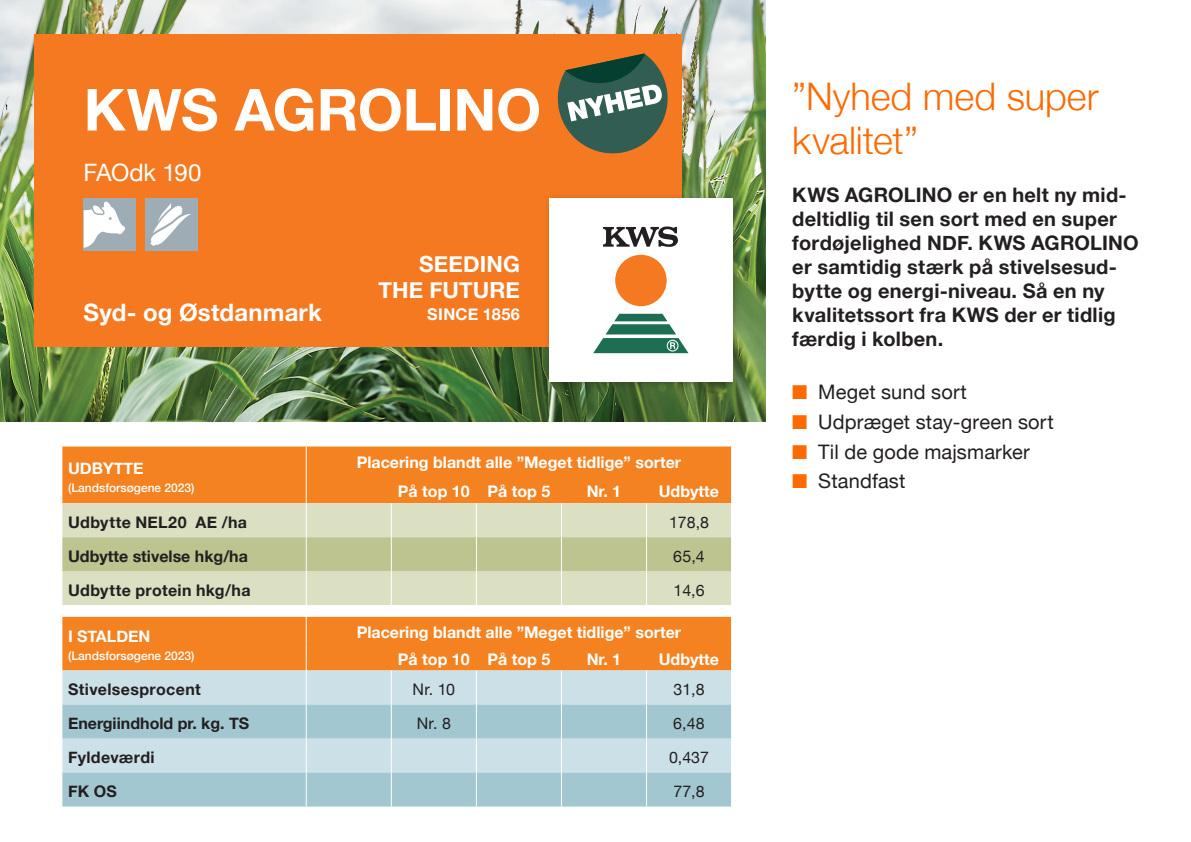
<style>
.page{position:relative;width:1191px;height:842px;background:#fff}
.page>*{position:absolute;margin:0;border:0;box-sizing:border-box;transform-origin:0 0}
.t1{font:700 58px "Helvetica Neue";letter-spacing:-.005em;color:#fff}
.t2{font:300 38px/44px "Helvetica Neue";color:#ff6a00}
.t3{font:700 24px "Helvetica Neue";letter-spacing:.005em;color:#fff}
.t4{font:24px "Helvetica Neue";letter-spacing:-.015em;color:#fff}
.t5{font:700 22.2px "Helvetica Neue";letter-spacing:.005em;color:#fff}
.t6{font:700 20px/24px "Helvetica Neue";letter-spacing:.015em;color:#231f20}
.t7{font:20px "Helvetica Neue";letter-spacing:.01em;color:#231f20}
.t8{font:700 16.2px "Helvetica Neue";letter-spacing:.02em;color:#fff}
.t9{font:700 16px "Helvetica Neue";color:#fff}
.t10{font:700 16px "Helvetica Neue";letter-spacing:.015em;color:#231f20}
.t11{font:16px "Helvetica Neue";color:#231f20}
.t12{font:500 12px "Helvetica Neue";color:#fff}
.s1{color:#ff6a00}
</style>
<div class="page">
<img style="left:0;top:0;width:765px;height:421px">
<div style="left:34px;top:34px;width:648px;height:312px;background:#f47921"></div>
<div style="left:62px;top:446px;width:669px;height:57px;background:#f58220"></div>
<div style="left:62px;top:503px;width:669px;height:102px;background:#dbe0c2"></div>
<div style="left:62px;top:537px;width:669px;height:34px;background:#bdc48f"></div>
<div style="left:62px;top:670px;width:669px;height:34px;background:#cce1e7"></div>
<svg style="left:62px;top:704px;width:669px;height:102px;background:#b0d0d8"></svg>
<svg style="left:731px;top:446px;width:1px;height:57px"></svg>
<svg style="left:306px;top:446px;width:1px;height:57px"></svg>
<hr style="left:306px;top:503px;width:1px;height:34px;background:#fff">
<hr style="left:391px;top:503px;width:1px;height:34px;background:#fff">
<hr style="left:476px;top:503px;width:1px;height:34px;background:#fff">
<hr style="left:561px;top:503px;width:1px;height:34px;background:#fff">
<hr style="left:646px;top:503px;width:1px;height:34px;background:#fff">
<hr style="left:306px;top:571px;width:1px;height:34px;background:#fff">
<hr style="left:561px;top:571px;width:1px;height:34px;background:#fff">
<hr style="left:646px;top:571px;width:1px;height:34px;background:#fff">
<hr style="left:306px;top:670px;width:1px;height:34px;background:#fff">
<hr style="left:391px;top:670px;width:1px;height:34px;background:#fff">
<hr style="left:476px;top:670px;width:1px;height:34px;background:#fff">
<hr style="left:561px;top:670px;width:1px;height:34px;background:#fff">
<hr style="left:646px;top:670px;width:1px;height:34px;background:#fff">
<hr style="left:306px;top:738px;width:1px;height:34px;background:#fff">
<hr style="left:561px;top:738px;width:1px;height:34px;background:#fff">
<hr style="left:646px;top:738px;width:1px;height:34px;background:#fff">
<hr style="left:306px;top:772px;width:1px;height:34px;background:#fff">
<hr style="left:561px;top:772px;width:1px;height:34px;background:#fff">
<hr style="left:646px;top:772px;width:1px;height:34px;background:#fff">
<hr style="left:561px;top:537px;width:1px;height:34px;background:#fff">
<hr style="left:646px;top:537px;width:1px;height:34px;background:#fff">
<hr style="left:561px;top:704px;width:1px;height:34px;background:#fff">
<hr style="left:646px;top:704px;width:1px;height:34px;background:#fff">
<hr style="left:306px;top:537px;width:1px;height:34px;background:#fff">
<hr style="left:391px;top:537px;width:1px;height:34px;background:#fff">
<hr style="left:476px;top:537px;width:1px;height:34px;background:#fff">
<hr style="left:391px;top:571px;width:1px;height:34px;background:#fff">
<hr style="left:476px;top:571px;width:1px;height:34px;background:#fff">
<div style="left:62px;top:616px;width:670px;height:54px;background:#f58220"></div>
<hr style="left:306px;top:704px;width:1px;height:34px;background:#fff">
<hr style="left:391px;top:704px;width:1px;height:34px;background:#fff">
<hr style="left:476px;top:704px;width:1px;height:34px;background:#fff">
<hr style="left:391px;top:738px;width:1px;height:34px;background:#fff">
<hr style="left:476px;top:738px;width:1px;height:34px;background:#fff">
<hr style="left:391px;top:772px;width:1px;height:34px;background:#fff">
<hr style="left:476px;top:772px;width:1px;height:34px;background:#fff">
<div style="left:544px;top:193px;width:198px;height:199px;background:#231f20;opacity:.35"></div>
<div style="left:549px;top:198px;width:183px;height:183px;background:#fff"></div>
<svg style="left:603px;top:226px;width:75px;height:21px"></svg>
<svg style="left:593px;top:314px;width:95px;height:39px"></svg>
<div style="left:615px;top:255px;width:51px;height:51px;background:#f47921;border-radius:50%"></div>
<div style="left:84px;top:198px;width:52px;height:53px;background:#9dacb5"></div>
<svg style="left:84px;top:201px;width:41px;height:47px"></svg>
<div style="left:145px;top:198px;width:52px;height:53px;background:#9dacb5"></div>
<svg style="left:150px;top:203px;width:41px;height:43px"></svg>
<svg style="left:557px;top:54px;width:111px;height:100px"></svg>
<p class="t1" style="left:84px;top:64px;width:459px">KWS AGROLINO</p>
<p class="t4" style="left:84px;top:155px;width:119px">FAOdk 190</p>
<p class="t3" style="left:84px;top:293px;width:240px">Syd- og Østdanmark</p>
<p class="t5" style="left:419px;top:246px;width:102px">SEEDING</p>
<p class="t5" style="left:378px;top:273px;width:143px">THE FUTURE</p>
<p class="t8" style="left:427px;top:302px;width:94px">SINCE 1856</p>
<p class="t9" style="left:68px;top:455px;width:77px">UDBYTTE</p>
<p class="t12" style="left:68px;top:478px;width:128px">(Landsforsøgene 2023)</p>
<p class="t9" style="left:357px;top:450px;width:326px">Placering blandt alle ”Meget tidlige” sorter</p>
<p class="t9" style="left:398px;top:479px;width:73px">På top 10</p>
<p class="t9" style="left:487px;top:479px;width:64px">På top 5</p>
<p class="t9" style="left:587px;top:479px;width:36px">Nr. 1</p>
<p class="t9" style="left:658px;top:479px;width:62px">Udbytte</p>
<p class="t10" style="left:68px;top:510px;width:181px">Udbytte NEL20 AE /ha</p>
<p class="t11" style="left:669px;top:511px;width:42px">178,8</p>
<p class="t10" style="left:68px;top:544px;width:181px">Udbytte stivelse hkg/ha</p>
<p class="t11" style="left:673px;top:545px;width:33px">65,4</p>
<p class="t10" style="left:68px;top:578px;width:184px">Udbytte protein hkg/ha</p>
<p class="t11" style="left:673px;top:579px;width:33px">14,6</p>
<p class="t9" style="left:68px;top:624px;width:84px">I STALDEN</p>
<p class="t12" style="left:68px;top:646px;width:128px">(Landsforsøgene 2023)</p>
<p class="t9" style="left:357px;top:620px;width:326px">Placering blandt alle ”Meget tidlige” sorter</p>
<p class="t9" style="left:398px;top:646px;width:73px">På top 10</p>
<p class="t9" style="left:487px;top:646px;width:64px">På top 5</p>
<p class="t9" style="left:587px;top:646px;width:36px">Nr. 1</p>
<p class="t9" style="left:658px;top:646px;width:62px">Udbytte</p>
<p class="t10" style="left:68px;top:677px;width:134px">Stivelsesprocent</p>
<p class="t11" style="left:412px;top:678px;width:44px">Nr. 10</p>
<p class="t11" style="left:673px;top:678px;width:33px">31,8</p>
<p class="t10" style="left:68px;top:711px;width:183px">Energiindhold pr. kg. TS</p>
<p class="t11" style="left:417px;top:712px;width:36px">Nr. 8</p>
<p class="t11" style="left:673px;top:712px;width:33px">6,48</p>
<p class="t10" style="left:68px;top:745px;width:88px">Fyldeværdi</p>
<p class="t11" style="left:669px;top:746px;width:42px">0,437</p>
<p class="t10" style="left:68px;top:779px;width:50px">FK OS</p>
<p class="t11" style="left:673px;top:780px;width:33px">77,8</p>
<p class="t2" style="left:792px;top:71px;width:308px">”Nyhed med super kvalitet”</p>
<p class="t6" style="left:792px;top:183px;width:348px">KWS AGROLINO er en helt ny mid&shy;deltidlig til sen sort med en super fordøjelighed NDF. KWS AGROLINO er samtidig stærk på stivelsesud&shy;bytte og energi-niveau. Så en ny kvalitetssort fra KWS der er tidlig færdig i kolben.</p>
<p class="t7" style="left:792px;top:378px;width:176px"><span class="s1">■</span> Meget sund sort</p>
<p class="t7" style="left:792px;top:408px;width:263px"><span class="s1">■</span> Udpræget stay-green sort</p>
<p class="t7" style="left:792px;top:437px;width:239px"><span class="s1">■</span> Til de gode majsmarker</p>
<p class="t7" style="left:792px;top:467px;width:115px"><span class="s1">■</span> Standfast</p>
</div>
